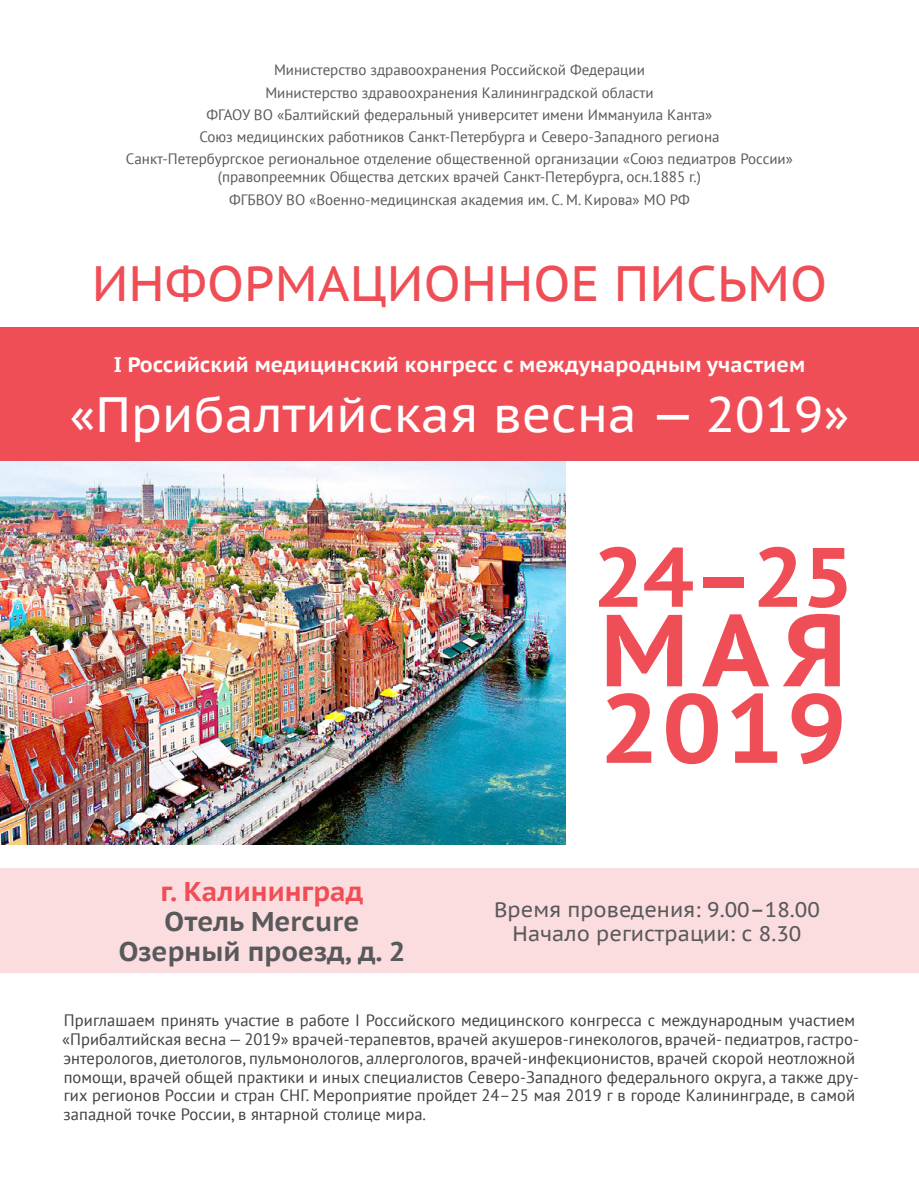
<style>
.page{position:relative;width:919px;height:1191px;background:#fff}
.page>*{position:absolute;margin:0;border:0;box-sizing:border-box;transform-origin:0 0}
.t1{font:700 102px "PT Sans Caption";color:#f04e56}
.t2{font:700 97.5px "PT Sans Caption";color:#f04e56}
.t3{font:700 84px "PT Sans Caption";color:#f04e56}
.t4{font:49.5px "PT Sans Caption";color:#fff}
.t5{font:49.5px "PT Sans Caption";color:#f04e56}
.t6{font:700 27px/30px "PT Sans Caption";color:#58595b;text-align:center}
.t7{font:700 27px "PT Sans Caption";color:#f04e56}
.t8{font:700 21px "PT Sans Caption";color:#fff}
.t9{font:21px/24px "PT Sans Caption";color:#58595b;text-align:center}
.t10{font:16.5px/18.8px "PT Sans";letter-spacing:.005em;color:#414042}
.t11{font:15px/22.2px "PT Sans";color:#58595b;text-align:center}
</style>
<div class="page">
<div style="left:0;top:868px;width:918px;height:104px;background:#fcdddf"></div>
<img style="left:0;top:461px;width:566px;height:383px">
<div style="left:0;top:327px;width:918px;height:134px;background:#f04e56"></div>
<p class="t11" style="left:126px;top:59px;width:668px">Министерство здравоохранения Российской Федерации<br>Министерство здравоохранения Калининградской области<br>ФГАОУ ВО «Балтийский федеральный университет имени Иммануила Канта»<br>Союз медицинских работников Санкт-Петербурга и Северо-Западного региона<br>Санкт-Петербургское региональное отделение общественной организации «Союз педиатров России»</p>
<p class="t11" style="left:218px;top:166px;width:484px">(правопреемник Общества детских врачей Санкт-Петербурга, осн.1885 г.)<br>ФГБВОУ ВО «Военно-медицинская академия им. С. М. Кирова» МО РФ</p>
<h3 class="t5" style="left:92px;top:251px;width:737px">ИНФОРМАЦИОННОЕ ПИСЬМО</h3>
<p class="t8" style="left:114px;top:351px;width:693px">I Российский медицинский конгресс с международным участием</p>
<h3 class="t4" style="left:69px;top:382px;width:781px">«Прибалтийская весна — 2019»</h3>
<h3 class="t3" style="left:593px;top:521px;width:260px">24–25</h3>
<h1 class="t1" style="left:600px;top:583px;width:248px">МАЯ</h1>
<h2 class="t2" style="left:600px;top:664px;width:247px">2019</h2>
<h3 class="t7" style="left:161px;top:873px;width:204px">г. Калининград</h3>
<h3 class="t6" style="left:119px;top:906px;width:288px">Отель Mercure<br>Озерный проезд, д. 2</h3>
<p class="t9" style="left:494px;top:896px;width:327px">Время проведения: 9.00–18.00<br>Начало регистрации: с 8.30</p>
<p class="t10" style="left:62px;top:1011px;width:798px">Приглашаем принять участие в работе I Российского медицинского конгресса с международным участием «Прибалтийская весна — 2019» врачей-терапевтов, врачей акушеров-гинекологов, врачей- педиатров, гастро&shy;энтерологов, диетологов, пульмонологов, аллергологов, врачей-инфекционистов, врачей скорой неотложной помощи, врачей общей практики и иных специалистов Северо-Западного федерального округа, а также дру&shy;гих регионов России и стран СНГ. Мероприятие пройдет 24–25 мая 2019 г в городе Калининграде, в самой западной точке России, в янтарной столице мира.</p>
</div>
